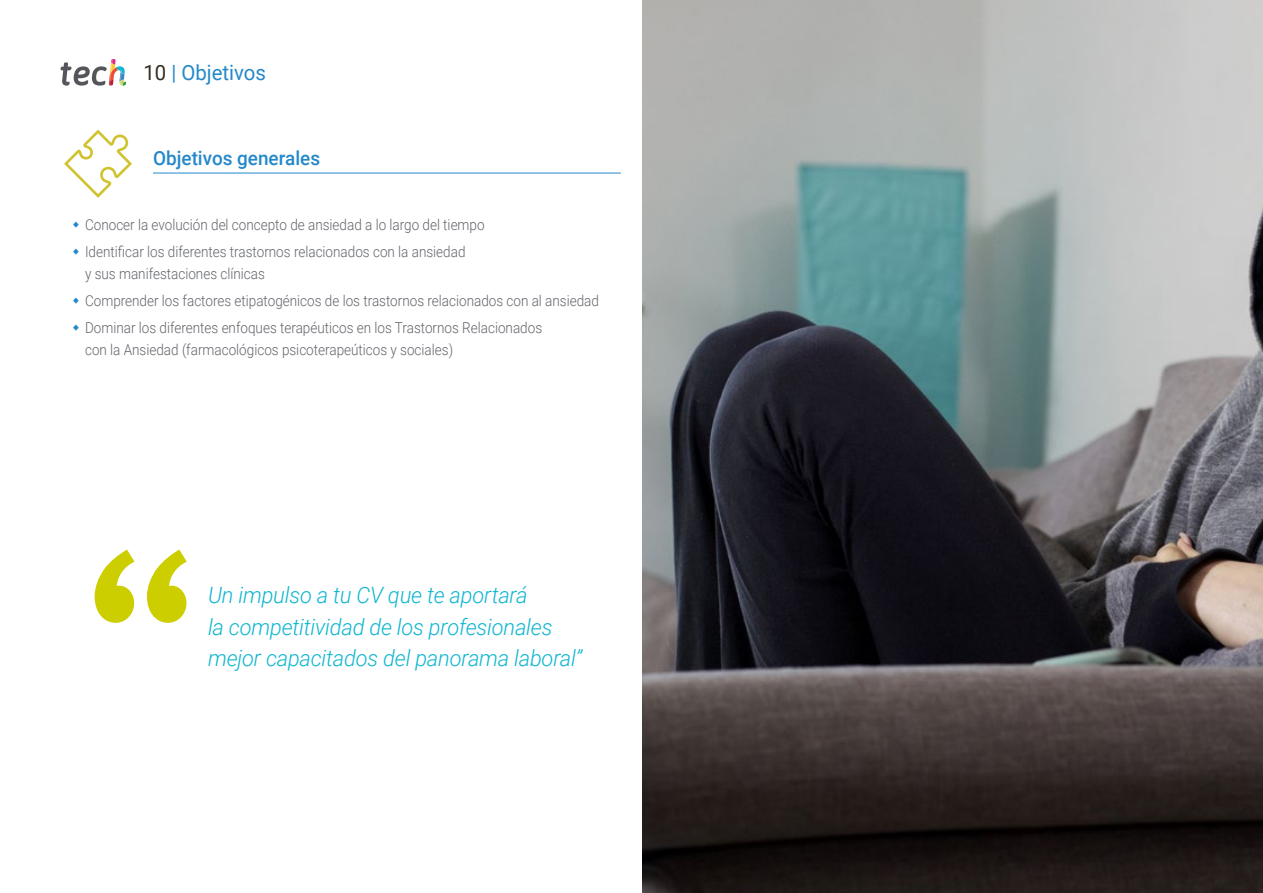
<style>
.page{position:relative;width:1263px;height:893px;background:#fff}
.page>*{position:absolute;margin:0;border:0;box-sizing:border-box;transform-origin:0 0}
.t1{font:italic 300 22.5px/31.5px "Roboto";letter-spacing:-.01em;color:#0fb6cf}
.t2{font:21px "Roboto";color:#2488c9}
.t3{font:500 19.5px "Roboto";color:#2488c9}
.t4{font:300 15px/26.7px "Roboto";color:#61646a;scale:.9 1}
.s1{color:#312e20}
</style>
<div class="page">
<hr style="left:153px;top:173px;width:468px;height:1px;background:#2488c9">
<svg style="left:64px;top:130px;width:68px;height:68px"></svg>
<img style="left:642px;top:0;width:621px;height:893px">
<svg style="left:95px;top:550px;width:92px;height:73px"></svg>
<svg style="left:61px;top:59px;width:65px;height:27px"></svg>
<h2 class="t2" style="left:144px;top:57px;width:124px"><span class="s1">10</span> | Objetivos</h2>
<h3 class="t3" style="left:153px;top:144px;width:169px">Objetivos generales</h3>
<p class="t4" style="left:85px;top:211px;width:445px">Conocer la evolución del concepto de ansiedad a lo largo del tiempo<br>Identificar los diferentes trastornos relacionados con la ansiedad</p>
<p class="t4" style="left:85px;top:260px;width:573px">y sus manifestaciones clínicas<br>Comprender los factores etipatogénicos de los trastornos relacionados con al ansiedad<br>Dominar los diferentes enfoques terapéuticos en los Trastornos Relacionados</p>
<p class="t4" style="left:85px;top:336px;width:410px">con la Ansiedad (farmacológicos psicoterapeúticos y sociales)</p>
<h1 class="t1" style="left:208px;top:578px;width:376px">Un impulso a tu CV que te aportará<br>la competitividad de los profesionales mejor capacitados del panorama laboral”</h1>
</div>
